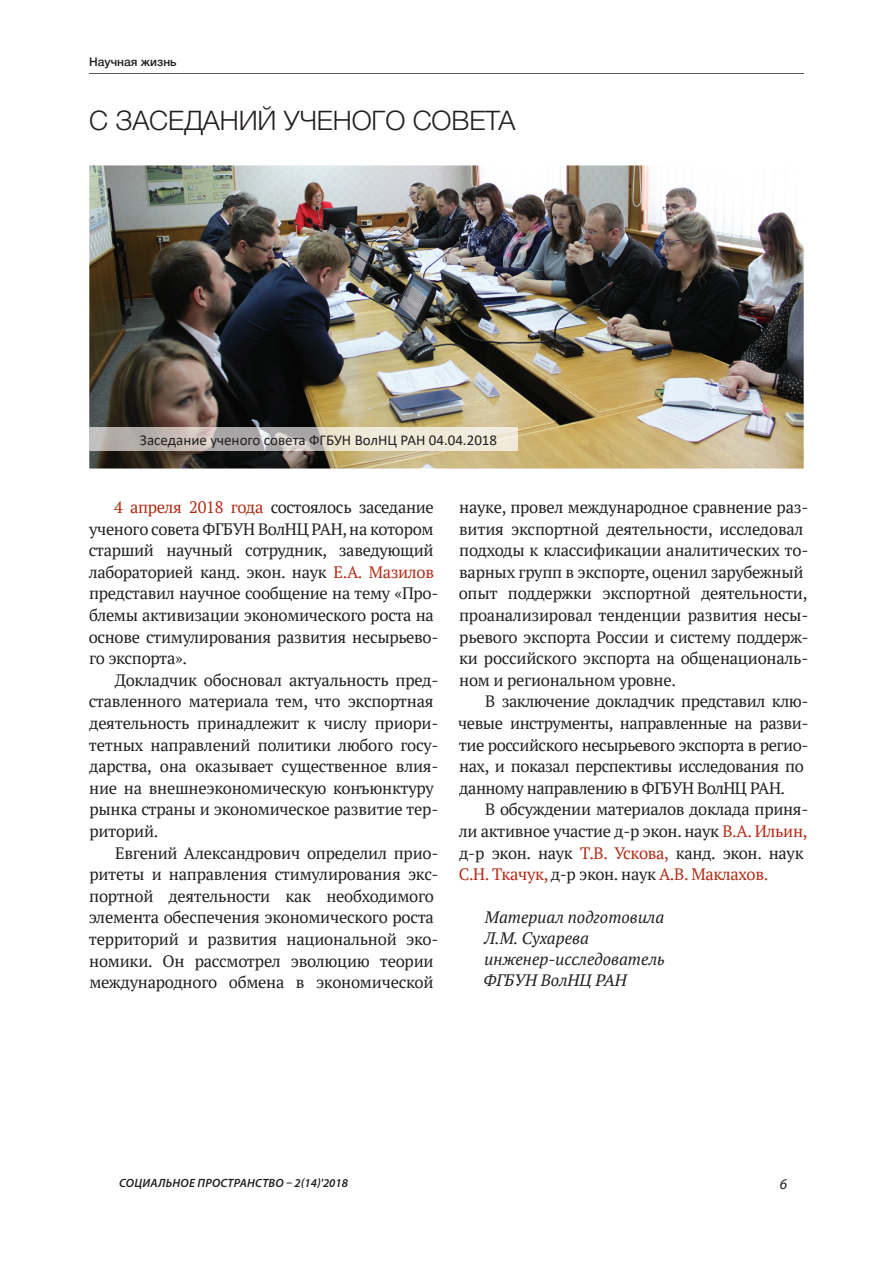
<style>
.page{position:relative;width:893px;height:1263px;background:#fff}
.page>*{position:absolute;margin:0;border:0;box-sizing:border-box;transform-origin:0 0}
.t1{font:300 27px "Helvetica Neue Cyr";letter-spacing:-.005em;color:#231f20}
.t2{font:16.5px/21.6px "PT Serif";letter-spacing:-.015em;color:#231f20}
.t3{font:italic 16.5px/21px "PT Serif";color:#231f20}
.t4{font:15px "Calibri";color:#231f20}
.t5{font:italic 15px "Myriad Pro";color:#231f20}
.t6{font:italic 600 12px "Myriad Pro";letter-spacing:.02em;color:#231f20}
.t7{font:500 12px "Helvetica Neue Cyr";color:#231f20}
.s1{color:#b22b14}
</style>
<div class="page">
<hr style="left:89px;top:73px;width:715px;height:1px;background:#57585a">
<img style="left:89px;top:165px;width:715px;height:303px">
<img style="left:89px;top:427px;width:428px;height:24px">
<p class="t7" style="left:89px;top:57px;width:89px">Научная жизнь</p>
<h1 class="t1" style="left:89px;top:110px;width:428px">С ЗАСЕДАНИЙ УЧЕНОГО СОВЕТА</h1>
<p class="t4" style="left:140px;top:433px;width:359px">Заседание ученого совета ФГБУН ВолНЦ РАН 04.04.2018</p>
<p class="t2" style="left:89px;top:496px;width:351px;text-indent:25px"><span class="s1">4 апреля 2018 года</span> состоялось заседание ученого совета ФГБУН ВолНЦ РАН, на котором старший научный сотрудник, заведующий лабораторией канд. экон. наук <span class="s1">Е.А. Мазилов </span>представил научное сообщение на тему «Про&shy;блемы активизации экономического роста на основе стимулирования развития несырьево&shy;го экспорта».</p>
<p class="t2" style="left:89px;top:669px;width:351px;text-indent:26px">Докладчик обосновал актуальность пред&shy;ставленного материала тем, что экспортная деятельность принадлежит к числу приори&shy;тетных направлений политики любого госу&shy;дарства, она оказывает существенное влия&shy;ние на внешнеэкономическую конъюнктуру рынка страны и экономическое развитие тер&shy;риторий.</p>
<p class="t2" style="left:89px;top:842px;width:351px;text-indent:26px">Евгений Александрович определил прио&shy;ритеты и направления стимулирования экс&shy;портной деятельности как необходимого элемента обеспечения экономического роста территорий и развития национальной эко&shy;номики. Он рассмотрел эволюцию теории международного обмена в экономической</p>
<p class="t2" style="left:459px;top:496px;width:351px">науке, провел международное сравнение раз&shy;вития экспортной деятельности, исследовал подходы к классификации аналитических то&shy;варных групп в экспорте, оценил зарубежный опыт поддержки экспортной деятельности, проанализировал тенденции развития несы&shy;рьевого экспорта России и систему поддерж&shy;ки российского экспорта на общенациональ&shy;ном и региональном уровне.</p>
<p class="t2" style="left:458px;top:690px;width:352px;text-indent:27px">В заключение докладчик представил клю&shy;чевые инструменты, направленные на разви&shy;тие российского несырьевого экспорта в регио&shy;нах, и показал перспективы исследования по данному направлению в ФГБУН ВолНЦ РАН.</p>
<p class="t2" style="left:459px;top:798px;width:351px;text-indent:26px">В обсуждении материалов доклада приня&shy;ли активное участие д-р экон. наук <span class="s1">В.А. Ильин, </span>д-р экон. наук <span class="s1">Т.В. Ускова,</span> канд. экон. наук <span class="s1">С.Н. Ткачук,</span> д-р экон. наук <span class="s1">А.В. Маклахов.</span></p>
<p class="t3" style="left:484px;top:906px;width:182px">Материал подготовила<br>Л.М. Сухарева инженер-исследователь<br>ФГБУН ВолНЦ РАН</p>
<p class="t6" style="left:119px;top:1178px;width:230px">СОЦИАЛЬНОЕ ПРОСТРАНСТВО – 2(14)'2018</p>
<p class="t5" style="left:780px;top:1178px;width:9px">6</p>
</div>
